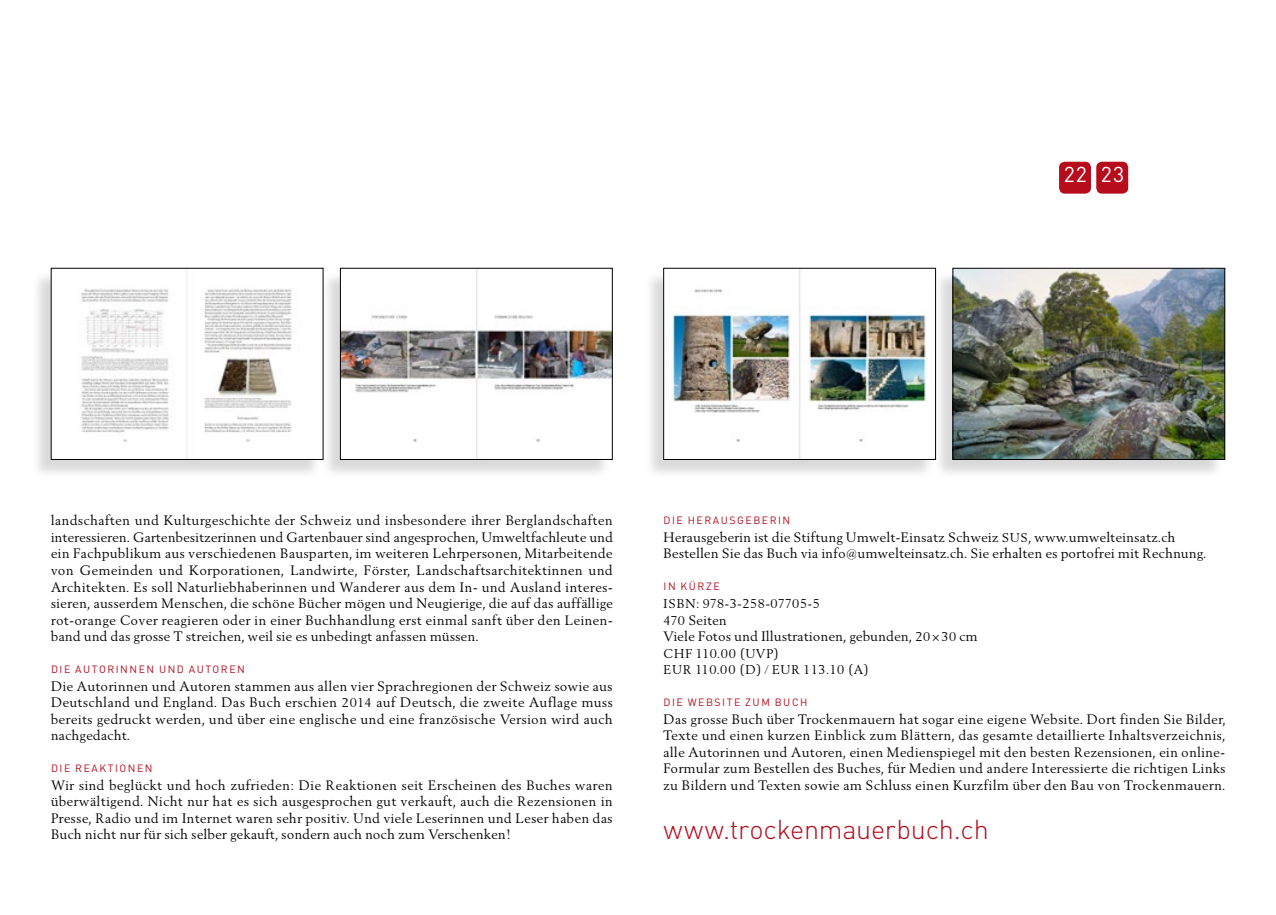
<style>
.page{position:relative;width:1276px;height:915px;background:#fff}
.page>*{position:absolute;margin:0;border:0;box-sizing:border-box;transform-origin:0 0}
.t1{font:300 27px "DIN";letter-spacing:-.01em;color:#b60c1c}
.t2{font:21.3px "DIN";color:#fff}
.t3{font:13.5px/16.5px "BE22";letter-spacing:.055em;color:#000;text-align:justify}
.t4{font:12.6px/16.5px "BE22";letter-spacing:.065em;color:#000}
.t5{font:10.5px "DIN";letter-spacing:.145em;color:#b60c1c}
.s1{font-size:12.6px}
.s2{font-family:"Bembo";font-size:11.25px}
</style>
<div class="page">
<div style="left:31px;top:270px;width:291px;height:209px;background:#000;opacity:.15"></div>
<img style="left:53px;top:270px;width:268px;height:187px">
<div style="left:51px;top:268px;width:272px;height:191px;border:1px solid #000"></div>
<div style="left:321px;top:270px;width:290px;height:209px;background:#000;opacity:.15"></div>
<img style="left:342px;top:270px;width:268px;height:187px">
<div style="left:340px;top:268px;width:272px;height:191px;border:1px solid #000"></div>
<div style="left:644px;top:270px;width:290px;height:209px;background:#000;opacity:.15"></div>
<img style="left:665px;top:270px;width:268px;height:187px">
<div style="left:663px;top:268px;width:272px;height:191px;border:1px solid #000"></div>
<div style="left:933px;top:270px;width:290px;height:209px;background:#000;opacity:.15"></div>
<img style="left:954px;top:270px;width:269px;height:187px">
<div style="left:952px;top:268px;width:273px;height:191px;border:1px solid #000"></div>
<div style="left:1059px;top:162px;width:32px;height:31px;background:#b60c1c;border-radius:6px"></div>
<div style="left:1096px;top:162px;width:32px;height:31px;background:#b60c1c;border-radius:6px"></div>
<h2 class="t2" style="left:1063px;top:161px;width:62px">22 23</h2>
<p class="t3" style="left:51px;top:512px;width:563px">landschaften und Kulturgeschichte der Schweiz und insbesondere ihrer Berglandschaften interessieren. Gartenbesitzerinnen und Gartenbauer sind angesprochen, Umweltfachleute und ein Fachpublikum aus verschiedenen Bausparten, im weiteren Lehrpersonen, Mitarbeitende von Gemeinden und Korporationen, Landwirte, Förster, Landschaftsarchitektinnen und Architekten. Es soll Naturliebhaberinnen und Wanderer aus dem In- und Ausland interes&shy;sieren, ausserdem Menschen, die schöne Bücher mögen und Neugierige, die auf das auffällige rot-orange Cover reagieren oder in einer Buchhandlung erst einmal sanft über den Leinen&shy;band und das grosse T streichen, weil sie es unbedingt anfassen müssen.</p>
<p class="t5" style="left:51px;top:662px;width:195px">DIE AUTORINNEN UND AUTOREN</p>
<p class="t3" style="left:51px;top:677px;width:563px">Die Autorinnen und Autoren stammen aus allen vier Sprachregionen der Schweiz sowie aus Deutschland und England. Das Buch erschien <span class="s1">2014</span> auf Deutsch, die zweite Auflage muss bereits gedruckt werden, und über eine englische und eine französische Version wird auch nachgedacht.</p>
<p class="t5" style="left:51px;top:761px;width:103px">DIE REAKTIONEN</p>
<p class="t3" style="left:51px;top:776px;width:563px">Wir sind beglückt und hoch zufrieden: Die Reaktionen seit Erscheinen des Buches waren überwältigend. Nicht nur hat es sich ausgesprochen gut verkauft, auch die Rezensionen in Presse, Radio und im Internet waren sehr positiv. Und viele Leserinnen und Leser haben das Buch nicht nur für sich selber gekauft, sondern auch noch zum Verschenken!</p>
<p class="t5" style="left:663px;top:513px;width:128px">DIE HERAUSGEBERIN</p>
<p class="t3" style="left:663px;top:528px;width:544px">Herausgeberin ist die Stiftung Umwelt-Einsatz Schweiz <span class="s1">SUS</span>, www.umwelteinsatz.ch<br>Bestellen Sie das Buch via info<span class="s2">@</span>umwelteinsatz.ch. Sie erhalten es portofrei mit Rechnung.</p>
<p class="t5" style="left:663px;top:579px;width:58px">IN KÜRZE</p>
<p class="t4" style="left:663px;top:595px;width:158px">ISBN: 978-3-258-07705-5</p>
<p class="t3" style="left:663px;top:611px;width:315px"><span class="s1">470</span> Seiten<br>Viele Fotos und Illustrationen, gebunden, <span class="s1">20</span> ✕ <span class="s1">30</span> cm</p>
<p class="t4" style="left:663px;top:644px;width:207px">CHF 110.00 (UVP)<br>EUR 110.00 (D) / EUR 113.10 (A)</p>
<p class="t5" style="left:663px;top:695px;width:145px">DIE WEBSITE ZUM BUCH</p>
<p class="t3" style="left:663px;top:710px;width:563px">Das grosse Buch über Trockenmauern hat sogar eine eigene Website. Dort finden Sie Bilder, Texte und einen kurzen Einblick zum Blättern, das gesamte detaillierte Inhaltsverzeichnis, alle Autorinnen und Autoren, einen Medienspiegel mit den besten Rezensionen, ein online-Formular zum Bestellen des Buches, für Medien und andere Interessierte die richtigen Links zu Bildern und Texten sowie am Schluss einen Kurzfilm über den Bau von Trockenmauern.</p>
<h1 class="t1" style="left:663px;top:812px;width:327px">www.trockenmauerbuch.ch</h1>
</div>
